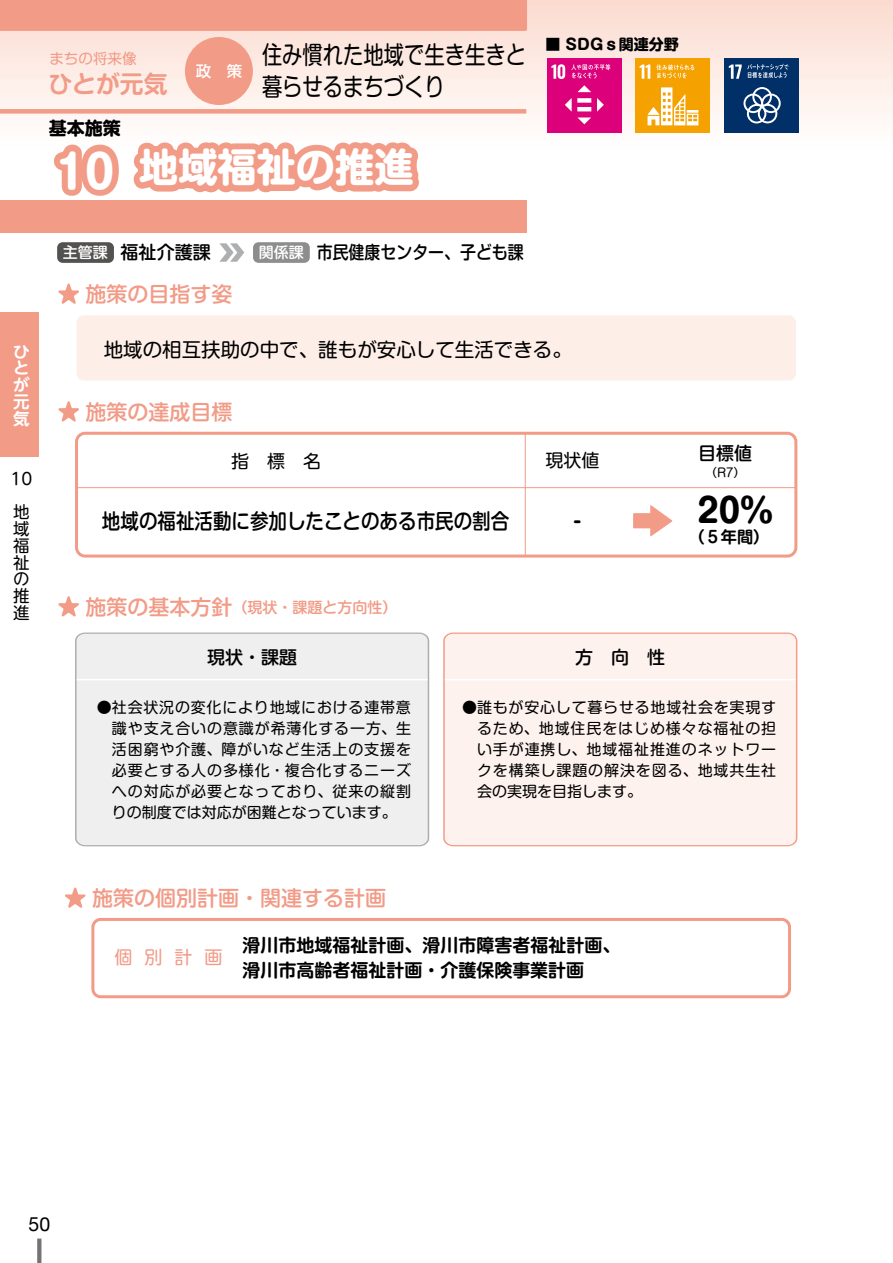
<style>
.page{position:relative;width:893px;height:1263px;background:#fff}
.page>*{position:absolute;margin:0;border:0;box-sizing:border-box;transform-origin:0 0}
.t1{font:700 39.15px "Shin M Go Pro";color:#fff}
.t2{font:700 33px "Shin M Go Pro";color:#000}
.t3{font:24.6px/32px "Shin M Go Pro";color:#000;scale:.82 1}
.t4{font:700 23.85px "Shin M Go Pro De";color:#f29b87}
.t5{font:500 21px "Shin M Go Pro";color:#f29b87}
.t6{font:500 21px "Shin M Go Pro";color:#000;scale:.88 1}
.t7{font:700 21px "Shin M Go Pro De";color:#000}
.t8{font:19.5px "Shin M Go Pro";color:#000}
.t9{font:19.5px "Helvetica Neue";color:#000}
.t10{font:700 18px/25.5px "Shin M Go Pro De";color:#000}
.t11{font:500 18px "Shin M Go Pro";color:#000}
.t12{font:500 18px "Shin M Go Pro";color:#000;scale:.88 1}
.t13{font:18px "Shin M Go Pro";color:#000}
.t14{font:18px "Shin M Go Pro";color:#f29b87}
.t15{font:700 18px "Shin M Go Pro";color:#000}
.t16{font:16.5px/16.8px "UD Shin M Go Pro";color:#000}
.t17{font:700 16.5px/16.8px "UD Shin M Go Pro De";color:#fff;text-align:justify}
.t18{font:700 16.2px "Shin M Go Pro De";color:#000}
.t19{font:500 15.45px "Shin M Go Pro";color:#fff}
.t20{font:15px/21px "Shin M Go Pro";letter-spacing:.06em;color:#000;text-align:justify}
.t21{font:500 15px "Shin M Go Pro";color:#f29b87}
.t22{font:700 15px "Shin M Go Pro";color:#000}
.t23{font:14.55px "Shin M Go Pro";color:#f29b87}
.t24{font:12px "Shin M Go Pro";color:#000}
.s1{font-size:45px}
.s2{font-size:15px;color:#fff}
.s3{font-size:21px}
</style>
<div class="page">
<div style="left:0;top:0;width:893px;height:154px;background:linear-gradient(to bottom,#fbdbcf,#fff)"></div>
<div style="left:77px;top:315px;width:719px;height:65px;background:#fdeee8;border-radius:7px"></div>
<svg style="left:58px;top:401px;width:21px;height:21px"></svg>
<svg style="left:58px;top:596px;width:21px;height:21px"></svg>
<div style="left:547px;top:58px;width:75px;height:75px;background:#dc007a"></div>
<svg style="left:551px;top:64px;width:14px;height:15px"></svg>
<hr style="left:577px;top:107px;width:14px;height:4px;background:#fff">
<div style="left:577px;top:98px;width:14px;height:5px;background:#fff"></div>
<svg style="left:578px;top:85px;width:13px;height:7px"></svg>
<svg style="left:597px;top:98px;width:7px;height:14px"></svg>
<svg style="left:578px;top:117px;width:13px;height:7px"></svg>
<svg style="left:565px;top:98px;width:7px;height:14px"></svg>
<svg style="left:571px;top:64px;width:39px;height:15px"></svg>
<div style="left:635px;top:58px;width:75px;height:75px;background:#f5a200"></div>
<svg style="left:640px;top:65px;width:10px;height:14px"></svg>
<svg style="left:648px;top:87px;width:50px;height:38px"></svg>
<svg style="left:656px;top:64px;width:38px;height:14px"></svg>
<div style="left:724px;top:58px;width:75px;height:75px;background:#003067"></div>
<svg style="left:743px;top:87px;width:38px;height:36px"></svg>
<svg style="left:729px;top:64px;width:59px;height:15px"></svg>
<div style="left:75px;top:432px;width:722px;height:125px;border:3px solid #f29b87;border-radius:9px"></div>
<hr style="left:77px;top:487px;width:719px;height:1px;background:#f29b87">
<hr style="left:525px;top:433px;width:1px;height:123px;background:#f29b87">
<div style="left:75px;top:632px;width:354px;height:214px;background:#efefef"></div>
<div style="left:443px;top:632px;width:354px;height:214px;background:#fef2ee"></div>
<hr style="left:77px;top:679px;width:351px;height:1px;background:#fff">
<hr style="left:445px;top:679px;width:351px;height:1px;background:#fff">
<svg style="left:65px;top:887px;width:21px;height:21px"></svg>
<svg style="left:91px;top:918px;width:700px;height:81px"></svg>
<svg style="left:0;top:0;width:527px;height:353px"></svg>
<div style="left:185px;top:37px;width:68px;height:68px;background:#f29b87;border-radius:50%"></div>
<svg style="left:650px;top:505px;width:22px;height:31px"></svg>
<div style="left:633px;top:513px;width:19px;height:15px;background:#f29b87"></div>
<svg style="left:37px;top:1238px;width:4px;height:25px"></svg>
<div style="left:0;top:313px;width:38px;height:144px;background:#f29b87"></div>
<p class="t23" style="left:49px;top:47px;width:89px">まちの将来像</p>
<h3 class="t3" style="left:262px;top:36px;width:324px">住み慣れた地域で生き生きと暮らせるまちづくり</h3>
<p class="t19" style="left:196px;top:58px;width:48px">政　策</p>
<h3 class="t4" style="left:48px;top:65px;width:121px">ひとが元気</h3>
<p class="t15" style="left:49px;top:114px;width:74px">基本施策</p>
<h1 class="t1" style="left:56px;top:135px;width:359px"><span class="s1">10</span> 地域福祉の推進</h1>
<p class="t22" style="left:546px;top:32px;width:135px">■ SDGｓ関連分野</p>
<p class="t17" style="left:13px;top:342px;width:18px">ひとが元気</p>
<p class="t16" style="left:10px;top:461px;width:24px;line-height:33.6px">10地</p>
<p class="t16" style="left:13px;top:520px;width:17px;text-align:justify">域福祉の推進</p>
<p class="t11" style="left:63px;top:238px;width:149px"><span class="s2">主管課</span> 福祉介護課</p>
<h3 class="t5" style="left:85px;top:277px;width:149px">施策の目指す姿</h3>
<p class="t12" style="left:259px;top:238px;width:303px"><span class="s2">関係課</span> 市民健康センター、子ども課</p>
<h3 class="t8" style="left:104px;top:334px;width:469px">地域の相互扶助の中で、誰もが安心して生活できる。</h3>
<h3 class="t5" style="left:85px;top:395px;width:149px">施策の達成目標</h3>
<p class="t13" style="left:231px;top:446px;width:91px">指　標　名</p>
<h3 class="t6" style="left:102px;top:504px;width:464px">地域の福祉活動に参加したことのある市民の割合</h3>
<p class="t13" style="left:545px;top:446px;width:55px">現状値</p>
<p class="t11" style="left:698px;top:438px;width:55px">目標値</p>
<p class="t24" style="left:705px;top:463px;width:42px">（R7）</p>
<h3 class="t7" style="left:573px;top:503px;width:9px">-</h3>
<h2 class="t2" style="left:697px;top:484px;width:77px">20%</h2>
<p class="t18" style="left:688px;top:524px;width:83px">（５年間）</p>
<p class="t21" style="left:85px;top:595px;width:314px"><span class="s3">施策の基本方針</span>（現状・課題と方向性）</p>
<p class="t11" style="left:207px;top:643px;width:91px">現状・課題</p>
<p class="t11" style="left:575px;top:643px;width:91px">方　向　性</p>
<p class="t20" style="left:112px;top:695px;width:301px;text-indent:-15px">●社会状況の変化により地域における連帯意識や支え合いの意識が希薄化する一方、生活困窮や介護、障がいなど生活上の支援を必要とする人の多様化・複合化するニーズへの対応が必要となっており、従来の縦割りの制度では対応が困難となっています。</p>
<p class="t20" style="left:477px;top:695px;width:301px;text-indent:-15px">●誰もが安心して暮らせる地域社会を実現するため、地域住民をはじめ様々な福祉の担い手が連携し、地域福祉推進のネットワークを構築し課題の解決を図る、地域共生社会の実現を目指します。</p>
<h3 class="t5" style="left:92px;top:881px;width:296px">施策の個別計画・関連する計画</h3>
<p class="t10" style="left:243px;top:930px;width:379px">滑川市地域福祉計画、滑川市障害者福祉計画、滑川市高齢者福祉計画・介護保険事業計画</p>
<p class="t14" style="left:114px;top:942px;width:109px">個別計画</p>
<h3 class="t9" style="left:28px;top:1209px;width:23px">50</h3>
</div>
